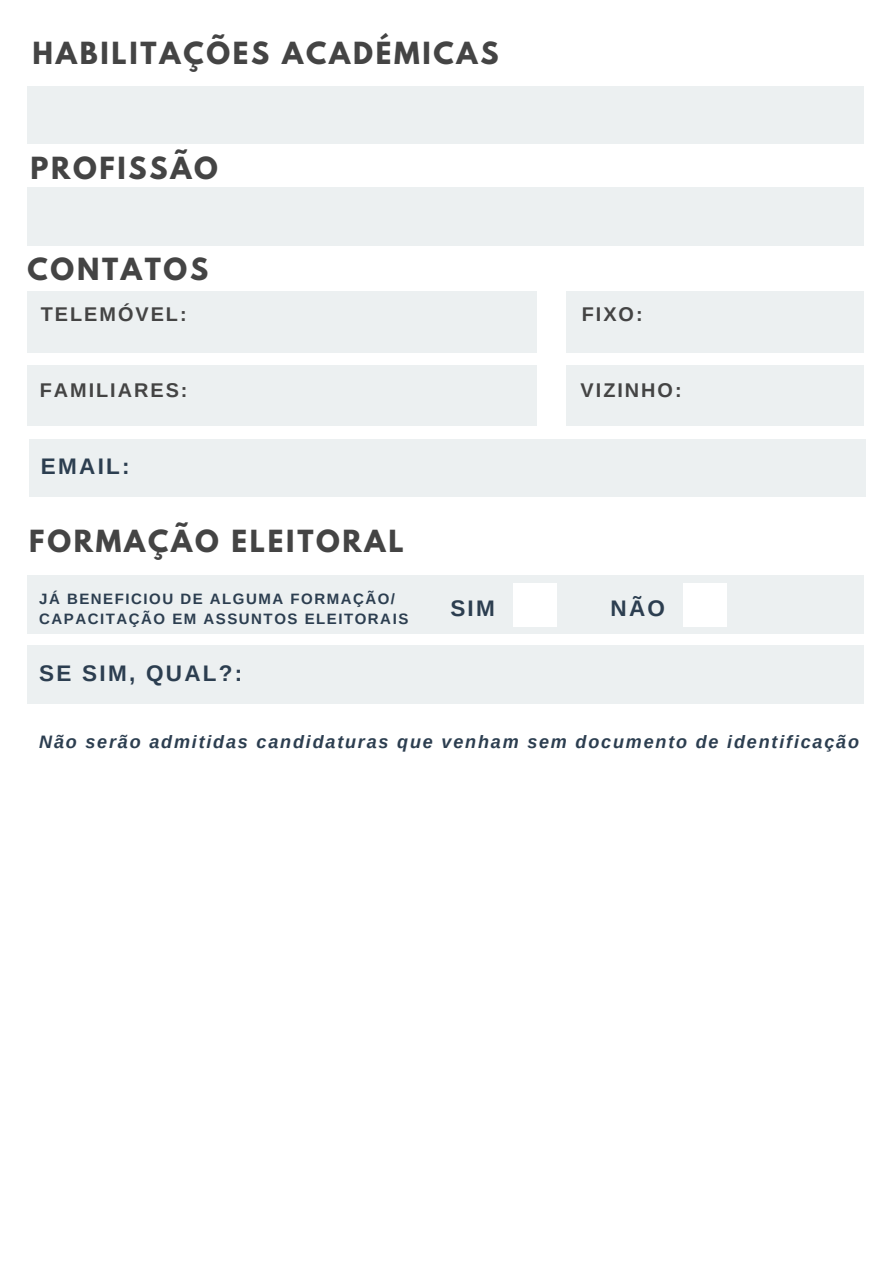
<style>
.page{position:relative;width:894px;height:1264px;background:#fff}
.page>*{position:absolute;margin:0;border:0;box-sizing:border-box;transform-origin:0 0}
.t1{font:700 27px "League Spartan";letter-spacing:.1em;color:#444}
.t2{font:700 22.5px "Arimo";letter-spacing:.1em;color:#2c3e50}
.t3{font:700 19.8px "Arimo";letter-spacing:.1em;color:#444}
.t4{font:italic 700 18px "Arimo";letter-spacing:.1em;color:#2c3e50}
.t5{font:700 15px/20.2px "Arimo";letter-spacing:.1em;color:#2c3e50}
</style>
<div class="page">
<div style="left:27px;top:86px;width:836px;height:58px;background:#ecf0f1"></div>
<div style="left:27px;top:576px;width:836px;height:57px;background:#ecf0f1"></div>
<div style="left:27px;top:645px;width:836px;height:58px;background:#ecf0f1"></div>
<div style="left:27px;top:188px;width:836px;height:57px;background:#ecf0f1"></div>
<div style="left:27px;top:292px;width:509px;height:61px;background:#ecf0f1"></div>
<div style="left:565px;top:292px;width:298px;height:61px;background:#ecf0f1"></div>
<div style="left:27px;top:365px;width:509px;height:61px;background:#ecf0f1"></div>
<div style="left:565px;top:365px;width:298px;height:61px;background:#ecf0f1"></div>
<div style="left:29px;top:439px;width:835px;height:58px;background:#ecf0f1"></div>
<div style="left:513px;top:583px;width:44px;height:43px;background:#fff"></div>
<div style="left:683px;top:583px;width:43px;height:43px;background:#fff"></div>
<h1 class="t1" style="left:33px;top:40px;width:467px">HABILITAÇÕES ACADÉMICAS</h1>
<h1 class="t1" style="left:30px;top:155px;width:189px">PROFISSÃO</h1>
<h1 class="t1" style="left:27px;top:255px;width:182px">CONTATOS</h1>
<p class="t3" style="left:41px;top:303px;width:147px">TELEMÓVEL:</p>
<p class="t3" style="left:581px;top:303px;width:62px">FIXO:</p>
<p class="t3" style="left:40px;top:379px;width:149px">FAMILIARES:</p>
<p class="t3" style="left:580px;top:379px;width:103px">VIZINHO:</p>
<p class="t2" style="left:41px;top:454px;width:90px">EMAIL:</p>
<h1 class="t1" style="left:29px;top:527px;width:376px">FORMAÇÃO ELEITORAL</h1>
<p class="t5" style="left:39px;top:588px;width:370px">JÁ BENEFICIOU DE ALGUMA FORMAÇÃO/<br>CAPACITAÇÃO EM ASSUNTOS ELEITORAIS</p>
<p class="t2" style="left:39px;top:660px;width:205px">SE SIM, QUAL?:</p>
<p class="t2" style="left:450px;top:595px;width:46px">SIM</p>
<p class="t2" style="left:610px;top:595px;width:56px">NÃO</p>
<p class="t4" style="left:39px;top:732px;width:821px">Não serão admitidas candidaturas que venham sem documento de identificação</p>
</div>
